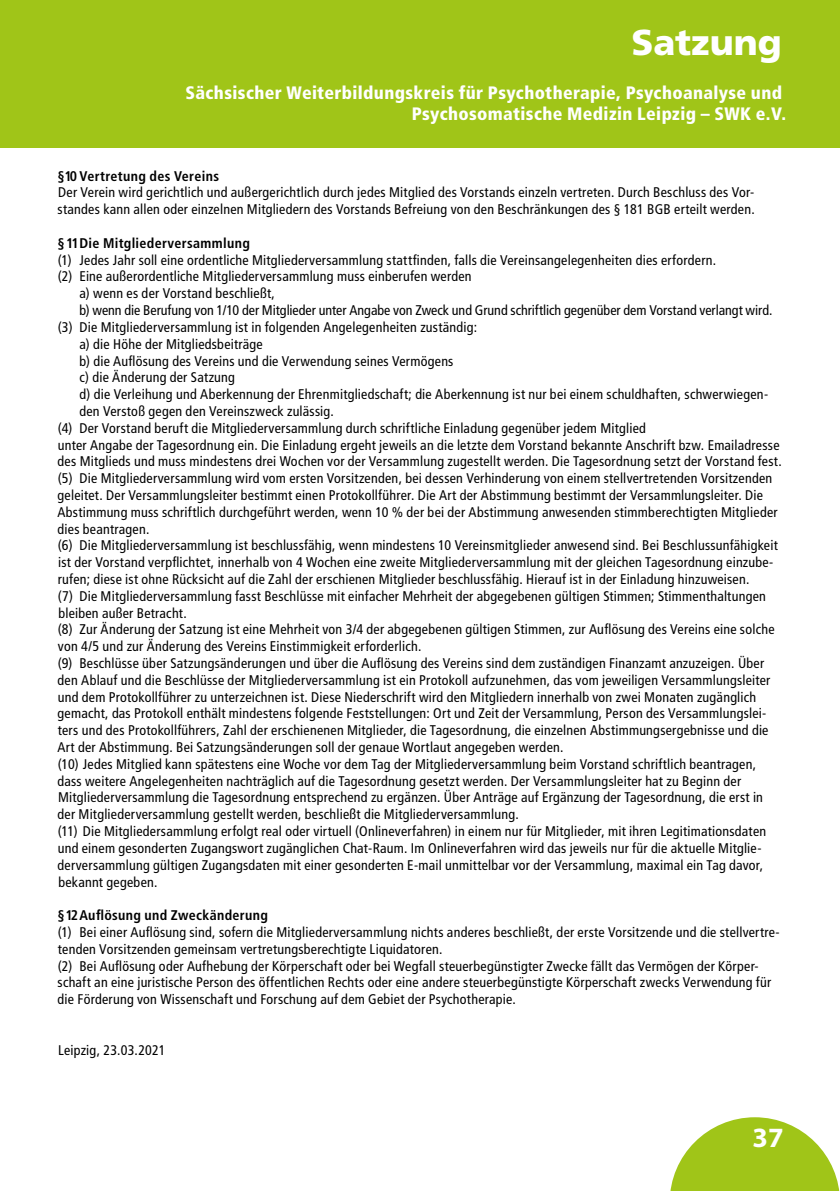
<style>
.page{position:relative;width:840px;height:1191px;background:#fff}
.page>*{position:absolute;margin:0;border:0;box-sizing:border-box;transform-origin:0 0}
.t1{font:900 36px "Frutiger LT Std";color:#fff}
.t2{font:700 28px "Myriad Pro";color:#fff}
.t3{font:900 condensed 18px/21.6px "Frutiger LT Std";letter-spacing:.02em;color:#fff;text-align:right}
.t4{font:condensed 14px/16.8px "Frutiger LT Std";letter-spacing:.015em;color:#000}
.t5{font:700 condensed 14px "Frutiger LT Std";letter-spacing:.025em;color:#000}
</style>
<div class="page">
<div style="left:0;top:0;width:839px;height:147px;background:#a0c518"></div>
<svg style="left:670px;top:1117px;width:169px;height:74px"></svg>
<h1 class="t1" style="left:631px;top:21px;width:152px">Satzung</h1>
<p class="t3" style="left:185px;top:81px;width:602px">Sächsischer Weiterbildungskreis für Psychotherapie, Psychoanalyse und<br>Psychosomatische Medizin Leipzig – SWK e.V.</p>
<p class="t5" style="left:58px;top:167px;width:163px">§ 10 Vertretung des Vereins</p>
<p class="t4" style="left:58px;top:184px;width:698px">Der Verein wird gerichtlich und außergerichtlich durch jedes Mitglied des Vorstands einzeln vertreten. Durch Beschluss des Vor&shy;standes kann allen oder einzelnen Mitgliedern des Vorstands Befreiung von den Beschränkungen des § 181 BGB erteilt werden.</p>
<p class="t5" style="left:58px;top:235px;width:194px">§ 11Die Mitgliederversammlung</p>
<p class="t4" style="left:58px;top:251px;width:659px">(1) Jedes Jahr soll eine ordentliche Mitgliederversammlung stattfinden, falls die Vereinsangelegenheiten dies erfordern.</p>
<p class="t4" style="left:58px;top:268px;width:415px">(2) Eine außerordentliche Mitgliederversammlung muss einberufen werden</p>
<p class="t4" style="left:79px;top:285px;width:197px">a) wenn es der Vorstand beschließt,</p>
<p class="t4" style="left:79px;top:302px;width:694px">b) wenn die Berufung von 1/10 der Mitglieder unter Angabe von Zweck und Grund schriftlich gegenüber dem Vorstand verlangt wird.</p>
<p class="t4" style="left:58px;top:319px;width:420px">(3) Die Mitgliederversammlung ist in folgenden Angelegenheiten zuständig:</p>
<p class="t4" style="left:79px;top:335px;width:185px">a) die Höhe der Mitgliedsbeiträge</p>
<p class="t4" style="left:79px;top:352px;width:375px">b) die Auflösung des Vereins und die Verwendung seines Vermögens</p>
<p class="t4" style="left:79px;top:369px;width:157px">c) die Änderung der Satzung</p>
<p class="t4" style="left:79px;top:386px;width:689px">d) die Verleihung und Aberkennung der Ehrenmitgliedschaft; die Aberkennung ist nur bei einem schuldhaften, schwerwiegen-</p>
<p class="t4" style="left:79px;top:403px;width:256px">den Verstoß gegen den Vereinszweck zulässig.</p>
<p class="t4" style="left:58px;top:419px;width:589px">(4) Der Vorstand beruft die Mitgliederversammlung durch schriftliche Einladung gegenüber jedem Mitglied</p>
<p class="t4" style="left:58px;top:436px;width:723px">unter Angabe der Tagesordnung ein. Die Einladung ergeht jeweils an die letzte dem Vorstand bekannte Anschrift bzw. Emailadresse</p>
<p class="t4" style="left:57px;top:453px;width:725px">des Mitglieds und muss mindestens drei Wochen vor der Versammlung zugestellt werden. Die Tagesordnung setzt der Vorstand fest.</p>
<p class="t4" style="left:58px;top:470px;width:715px">(5) Die Mitgliederversammlung wird vom ersten Vorsitzenden, bei dessen Verhinderung von einem stellvertretenden Vorsitzenden</p>
<p class="t4" style="left:57px;top:487px;width:706px">geleitet. Der Versammlungsleiter bestimmt einen Protokollführer. Die Art der Abstimmung bestimmt der Versammlungsleiter. Die</p>
<p class="t4" style="left:57px;top:503px;width:721px">Abstimmung muss schriftlich durchgeführt werden, wenn 10 % der bei der Abstimmung anwesenden stimmberechtigten Mitglieder</p>
<p class="t4" style="left:57px;top:520px;width:93px">dies beantragen.</p>
<p class="t4" style="left:58px;top:537px;width:721px">(6) Die Mitgliederversammlung ist beschlussfähig, wenn mindestens 10 Vereinsmitglieder anwesend sind. Bei Beschlussunfähigkeit</p>
<p class="t4" style="left:58px;top:554px;width:716px">ist der Vorstand verpflichtet, innerhalb von 4 Wochen eine zweite Mitgliederversammlung mit der gleichen Tagesordnung einzube-</p>
<p class="t4" style="left:58px;top:571px;width:692px">rufen; diese ist ohne Rücksicht auf die Zahl der erschienen Mitglieder beschlussfähig. Hierauf ist in der Einladung hinzuweisen.</p>
<p class="t4" style="left:58px;top:587px;width:709px">(7) Die Mitgliederversammlung fasst Beschlüsse mit einfacher Mehrheit der abgegebenen gültigen Stimmen; Stimmenthaltungen</p>
<p class="t4" style="left:58px;top:604px;width:130px">bleiben außer Betracht.</p>
<p class="t4" style="left:58px;top:621px;width:718px">(8) Zur Änderung der Satzung ist eine Mehrheit von 3/4 der abgegebenen gültigen Stimmen, zur Auflösung des Vereins eine solche</p>
<p class="t4" style="left:58px;top:638px;width:365px">von 4/5 und zur Änderung des Vereins Einstimmigkeit erforderlich.</p>
<p class="t4" style="left:58px;top:655px;width:707px">(9) Beschlüsse über Satzungsänderungen und über die Auflösung des Vereins sind dem zuständigen Finanzamt anzuzeigen. Über</p>
<p class="t4" style="left:57px;top:671px;width:714px">den Ablauf und die Beschlüsse der Mitgliederversammlung ist ein Protokoll aufzunehmen, das vom jeweiligen Versammlungsleiter</p>
<p class="t4" style="left:58px;top:688px;width:699px">und dem Protokollführer zu unterzeichnen ist. Diese Niederschrift wird den Mitgliedern innerhalb von zwei Monaten zugänglich</p>
<p class="t4" style="left:57px;top:705px;width:710px">gemacht, das Protokoll enthält mindestens folgende Feststellungen: Ort und Zeit der Versammlung, Person des Versammlungslei-</p>
<p class="t4" style="left:58px;top:722px;width:711px">ters und des Protokollführers, Zahl der erschienenen Mitglieder, die Tagesordnung, die einzelnen Abstimmungsergebnisse und die</p>
<p class="t4" style="left:57px;top:739px;width:507px">Art der Abstimmung. Bei Satzungsänderungen soll der genaue Wortlaut angegeben werden.</p>
<p class="t4" style="left:58px;top:755px;width:699px">(10) Jedes Mitglied kann spätestens eine Woche vor dem Tag der Mitgliederversammlung beim Vorstand schriftlich beantragen,</p>
<p class="t4" style="left:57px;top:772px;width:684px">dass weitere Angelegenheiten nachträglich auf die Tagesordnung gesetzt werden. Der Versammlungsleiter hat zu Beginn der</p>
<p class="t4" style="left:58px;top:789px;width:706px">Mitgliederversammlung die Tagesordnung entsprechend zu ergänzen. Über Anträge auf Ergänzung der Tagesordnung, die erst in</p>
<p class="t4" style="left:57px;top:806px;width:462px">der Mitgliederversammlung gestellt werden, beschließt die Mitgliederversammlung.</p>
<p class="t4" style="left:58px;top:823px;width:709px">(11) Die Mitgliedersammlung erfolgt real oder virtuell (Onlineverfahren) in einem nur für Mitglieder, mit ihren Legitimationsdaten</p>
<p class="t4" style="left:58px;top:839px;width:704px">und einem gesonderten Zugangswort zugänglichen Chat-Raum. Im Onlineverfahren wird das jeweils nur für die aktuelle Mitglie-</p>
<p class="t4" style="left:57px;top:856px;width:706px">derversammlung gültigen Zugangsdaten mit einer gesonderten E-mail unmittelbar vor der Versammlung, maximal ein Tag davor,</p>
<p class="t4" style="left:58px;top:873px;width:100px">bekannt gegeben.</p>
<p class="t5" style="left:58px;top:907px;width:212px">§ 12Auflösung und Zweckänderung</p>
<p class="t4" style="left:57px;top:923px;width:723px">(1) Bei einer Auflösung sind, sofern die Mitgliederversammlung nichts anderes beschließt, der erste Vorsitzende und die stellvertre&shy;tenden Vorsitzenden gemeinsam vertretungsberechtigte Liquidatoren.<br>(2) Bei Auflösung oder Aufhebung der Körperschaft oder bei Wegfall steuerbegünstigter Zwecke fällt das Vermögen der Körper&shy;schaft an eine juristische Person des öffentlichen Rechts oder eine andere steuerbegünstigte Körperschaft zwecks Verwendung für die Förderung von Wissenschaft und Forschung auf dem Gebiet der Psychotherapie.</p>
<p class="t4" style="left:58px;top:1041px;width:109px">Leipzig, 23.03.2021</p>
<h2 class="t2" style="left:752px;top:1119px;width:33px">37</h2>
</div>
